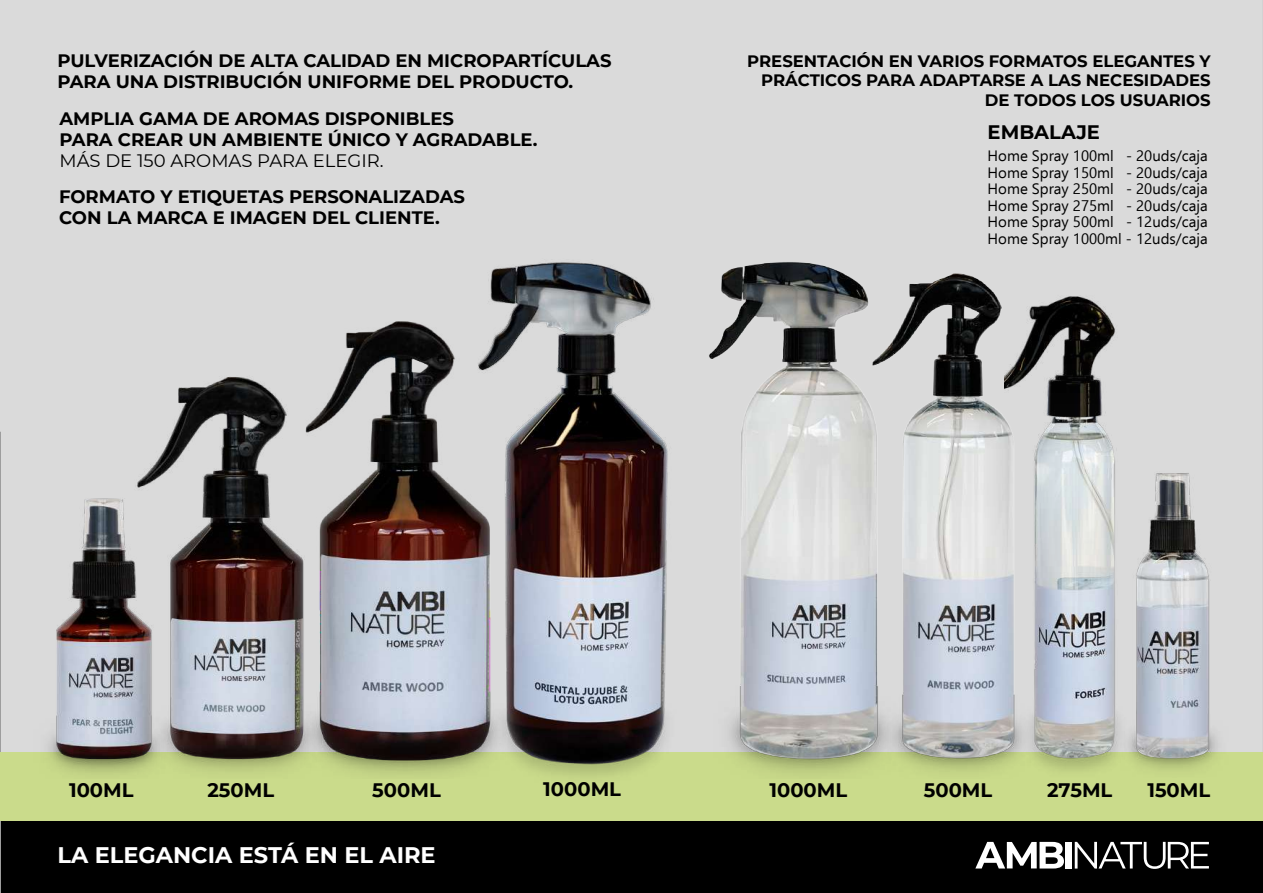
<style>
.page{position:relative;width:1263px;height:893px;background:#fff}
.page>*{position:absolute;margin:0;border:0;box-sizing:border-box;transform-origin:0 0}
.t1{font:700 22.5px "Montserrat";color:#fff}
.t2{font:700 19.5px "Montserrat";color:#000}
.t3{font:700 18px/21px "Montserrat";color:#000}
.t4{font:18px "Montserrat";color:#000}
.t5{font:700 16.5px/19.5px "Montserrat";color:#000;text-align:right}
.t6{font:15px/16.5px "Ebrima";color:#000;text-align:justify}
</style>
<div class="page">
<div style="left:1px;top:821px;width:1262px;height:72px;background:#000"></div>
<div style="left:0;top:0;width:1262px;height:820px;background:#dadada"></div>
<svg style="left:0;top:432px;width:1px;height:461px"></svg>
<div style="left:0;top:753px;width:1263px;height:68px;background:#cadb8b"></div>
<div style="left:1066px;top:842px;width:6px;height:26px;background:#fff"></div>
<svg style="left:1075px;top:842px;width:134px;height:33px"></svg>
<svg style="left:975px;top:842px;width:89px;height:26px"></svg>
<img style="left:6px;top:498px;width:128px;height:276px">
<img style="left:134px;top:377px;width:143px;height:395px">
<img style="left:277px;top:321px;width:201px;height:453px">
<img style="left:478px;top:262px;width:213px;height:514px">
<img style="left:1178px;top:427px;width:85px;height:343px">
<img style="left:926px;top:273px;width:79px;height:499px">
<img style="left:691px;top:262px;width:235px;height:511px">
<img style="left:1005px;top:296px;width:173px;height:475px">
<p class="t3" style="left:57px;top:49px;width:556px">PULVERIZACIÓN DE ALTA CALIDAD EN MICROPARTÍCULAS<br>PARA UNA DISTRIBUCIÓN UNIFORME DEL PRODUCTO.</p>
<p class="t3" style="left:60px;top:107px;width:479px">AMPLIA GAMA DE AROMAS DISPONIBLES<br>PARA CREAR UN AMBIENTE ÚNICO Y AGRADABLE.</p>
<p class="t4" style="left:60px;top:148px;width:326px">MÁS DE 150 AROMAS PARA ELEGIR.</p>
<p class="t3" style="left:59px;top:185px;width:407px">FORMATO Y ETIQUETAS PERSONALIZADAS<br>CON LA MARCA E IMAGEN DEL CLIENTE.</p>
<p class="t5" style="left:747px;top:50px;width:465px">PRESENTACIÓN EN VARIOS FORMATOS ELEGANTES Y<br>PRÁCTICOS PARA ADAPTARSE A LAS NECESIDADES<br>DE TODOS LOS USUARIOS</p>
<p class="t2" style="left:988px;top:118px;width:114px">EMBALAJE</p>
<p class="t6" style="left:988px;top:147px;width:222px">Home Spray 100ml - 20uds/caja Home Spray 150ml - 20uds/caja Home Spray 250ml - 20uds/caja Home Spray 275ml - 20uds/caja Home Spray 500ml - 12uds/caja Home Spray 1000ml - 12uds/caja</p>
<p class="t2" style="left:69px;top:776px;width:66px">100ML</p>
<p class="t2" style="left:207px;top:776px;width:68px">250ML</p>
<p class="t2" style="left:372px;top:776px;width:70px">500ML</p>
<p class="t2" style="left:543px;top:775px;width:79px">1000ML</p>
<p class="t2" style="left:769px;top:776px;width:79px">1000ML</p>
<p class="t2" style="left:924px;top:776px;width:70px">500ML</p>
<p class="t2" style="left:1047px;top:776px;width:67px">275ML</p>
<p class="t2" style="left:1147px;top:776px;width:64px">150ML</p>
<p class="t1" style="left:57px;top:839px;width:380px">LA ELEGANCIA ESTÁ EN EL AIRE</p>
</div>
